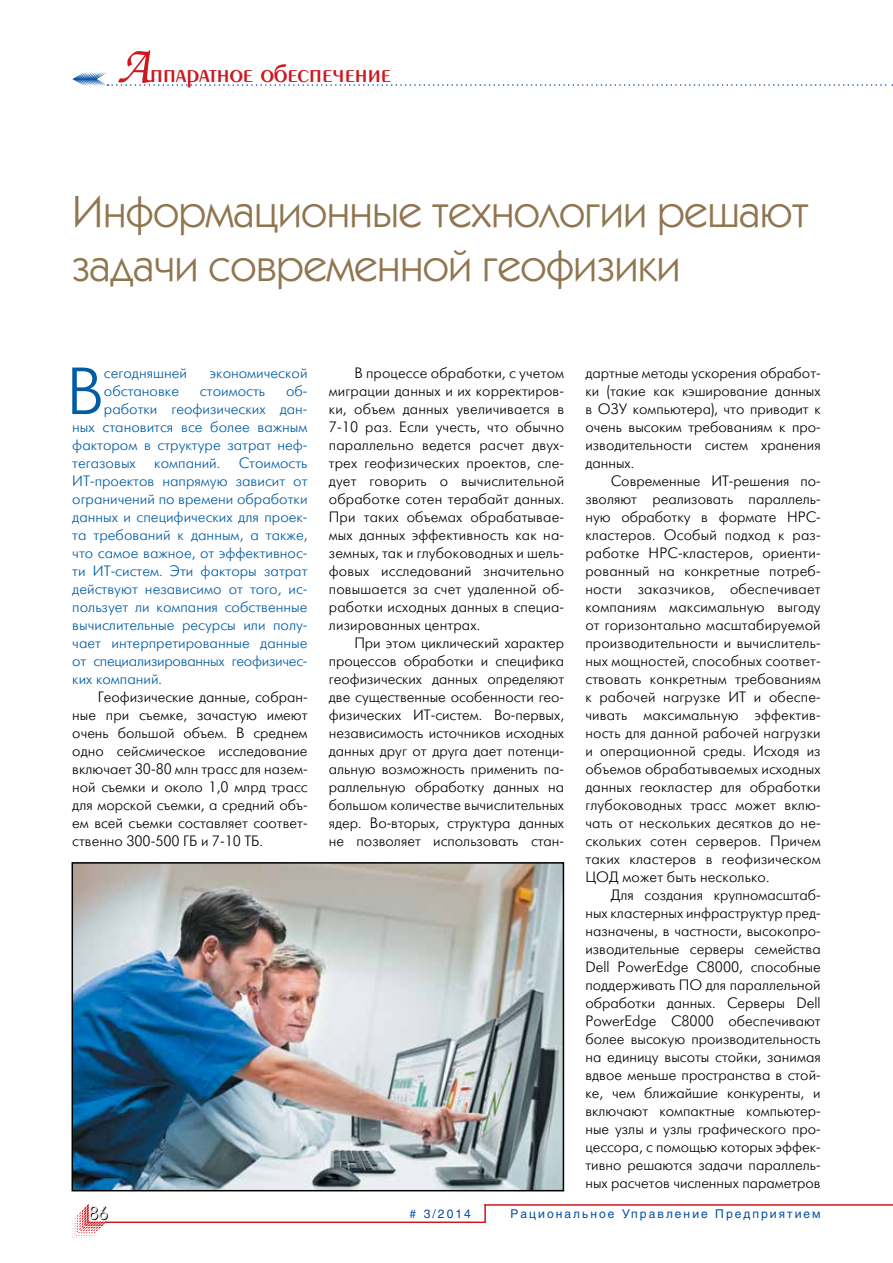
<style>
.page{position:relative;width:893px;height:1263px;background:#fff}
.page>*{position:absolute;margin:0;border:0;box-sizing:border-box;transform-origin:0 0}
.t1{font:66.45px "Futuris Light C";color:#005da4}
.t2{font:45px/54px "Kabel C";color:#90764f}
.t3{font:27px "Penta Demi";color:#ce171e}
.t4{font:18px "Futuris Shadow C";color:#000}
.t5{font:15px/18px "Futuris Light C";color:#000;text-align:justify}
.t6{font:15px "Futuris Light C";color:#005da4}
.t7{font:15px "Futuris Light C";letter-spacing:-.02em;color:#005da4}
.t8{font:12px "Helios";letter-spacing:.17em;color:#034ea2}
.s1{font-family:"Zapf Chancery C";font-size:54px}
</style>
<div class="page">
<svg style="left:72px;top:1204px;width:34px;height:34px"></svg>
<svg style="left:484px;top:1206px;width:2px;height:15px"></svg>
<hr style="left:105px;top:1221px;width:381px;height:2px;background:#ce171e">
<hr style="left:484px;top:1204px;width:409px;height:2px;background:#ce171e">
<svg style="left:72px;top:72px;width:821px;height:14px"></svg>
<img style="left:75px;top:865px;width:486px;height:323px">
<div style="left:72px;top:862px;width:492px;height:329px;border:2px solid #000"></div>
<h3 class="t3" style="left:117px;top:60px;width:276px"><span class="s1">А</span>ппаратное обеспечение</h3>
<h2 class="t2" style="left:72px;top:182px;width:737px">Информационные технологии решают задачи современной геофизики</h2>
<h1 class="t1" style="left:66px;top:357px;width:39px">В</h1>
<p class="t6" style="left:104px;top:365px;width:85px">сегодняшней</p>
<p class="t6" style="left:210px;top:365px;width:99px">экономической</p>
<p class="t6" style="left:104px;top:383px;width:77px">обстановке</p>
<p class="t6" style="left:200px;top:383px;width:67px">стоимость</p>
<p class="t6" style="left:286px;top:383px;width:23px">об-</p>
<p class="t6" style="left:104px;top:401px;width:205px">работки геофизических дан-</p>
<p class="t6" style="left:72px;top:419px;width:237px">ных становится все более важным</p>
<p class="t6" style="left:72px;top:437px;width:237px">фактором в структуре затрат неф-</p>
<p class="t6" style="left:72px;top:455px;width:237px">тегазовых компаний. Стоимость</p>
<p class="t6" style="left:72px;top:473px;width:237px">ИТ-проектов напрямую зависит от</p>
<p class="t6" style="left:72px;top:491px;width:237px">ограничений по времени обработки</p>
<p class="t6" style="left:72px;top:509px;width:237px">данных и специфических для проек-</p>
<p class="t6" style="left:72px;top:527px;width:237px">та требований к данным, а также,</p>
<p class="t6" style="left:72px;top:545px;width:237px">что самое важное, от эффективнос-</p>
<p class="t6" style="left:72px;top:563px;width:237px">ти ИТ-систем. Эти факторы затрат</p>
<p class="t6" style="left:72px;top:581px;width:237px">действуют независимо от того, ис-</p>
<p class="t6" style="left:72px;top:599px;width:237px">пользует ли компания собственные</p>
<p class="t6" style="left:72px;top:617px;width:237px">вычислительные ресурсы или полу-</p>
<p class="t6" style="left:72px;top:635px;width:237px">чает интерпретированные данные</p>
<p class="t7" style="left:72px;top:653px;width:237px">от специализированных геофизичес-</p>
<p class="t6" style="left:72px;top:671px;width:91px">ких компаний.</p>
<p class="t5" style="left:72px;top:688px;width:237px;text-indent:26px">Геофизические данные, собран&shy;ные при съемке, зачастую имеют очень большой объем. В среднем одно сейсмическое исследование включает 30-80 млн трасс для назем&shy;ной съемки и около 1,0 млрд трасс для морской съемки, а средний объ&shy;ем всей съемки составляет соответ&shy;ственно 300-500 ГБ и 7-10 ТБ.</p>
<p class="t4" style="left:89px;top:1204px;width:21px">86</p>
<p class="t5" style="left:329px;top:364px;width:237px;text-indent:26px">В процессе обработки, с учетом миграции данных и их корректиров&shy;ки, объем данных увеличивается в 7-10 раз. Если учесть, что обычно параллельно ведется расчет двух&shy;трех геофизических проектов, сле&shy;дует говорить о вычислительной обработке сотен терабайт данных.<br>При таких объемах обрабатывае&shy;мых данных эффективность как на&shy;земных, так и глубоководных и шель&shy;фовых исследований значительно повышается за счет удаленной об&shy;работки исходных данных в специа&shy;лизированных центрах.</p>
<p class="t5" style="left:329px;top:634px;width:237px;text-indent:26px">При этом циклический характер процессов обработки и специфика геофизических данных определяют две существенные особенности гео&shy;физических ИТ-систем. Во-первых, независимость источников исходных данных друг от друга дает потенци&shy;альную возможность применить па&shy;раллельную обработку данных на большом количестве вычислительных ядер. Во-вторых, структура данных не позволяет использовать стан-</p>
<p class="t5" style="left:585px;top:364px;width:237px">дартные методы ускорения обработ&shy;ки (такие как кэширование данных в ОЗУ компьютера), что приводит к очень высоким требованиям к про&shy;изводительности систем хранения данных.</p>
<p class="t5" style="left:585px;top:472px;width:237px;text-indent:26px">Современные ИТ-решения по&shy;зволяют реализовать параллель&shy;ную обработку в формате HPC&shy;кластеров. Особый подход к раз&shy;работке HPC-кластеров, ориенти&shy;рованный на конкретные потреб&shy;ности заказчиков, обеспечивает компаниям максимальную выгоду от горизонтально масштабируемой производительности и вычислитель&shy;ных мощностей, способных соответ&shy;ствовать конкретным требованиям к рабочей нагрузке ИТ и обеспе&shy;чивать максимальную эффектив&shy;ность для данной рабочей нагрузки и операционной среды. Исходя из объемов обрабатываемых исходных данных геокластер для обработки глубоководных трасс может вклю&shy;чать от нескольких десятков до не&shy;скольких сотен серверов. Причем таких кластеров в геофизическом ЦОД может быть несколько.</p>
<p class="t5" style="left:585px;top:886px;width:237px;text-indent:26px">Для создания крупномасштаб&shy;ных кластерных инфраструктур пред&shy;назначены, в частности, высокопро&shy;изводительные серверы семейства Dell PowerEdge С8000, способные поддерживать ПО для параллельной обработки данных. Серверы Dell PowerEdge С8000 обеспечивают более высокую производительность на единицу высоты стойки, занимая вдвое меньше пространства в стой&shy;ке, чем ближайшие конкуренты, и включают компактные компьютер&shy;ные узлы и узлы графического про&shy;цессора, с помощью которых эффек&shy;тивно решаются задачи параллель&shy;ных расчетов численных параметров</p>
<p class="t8" style="left:410px;top:1207px;width:63px"># 3/2014</p>
<p class="t8" style="left:510px;top:1207px;width:312px">Рациональное Управление Предприятием</p>
</div>
